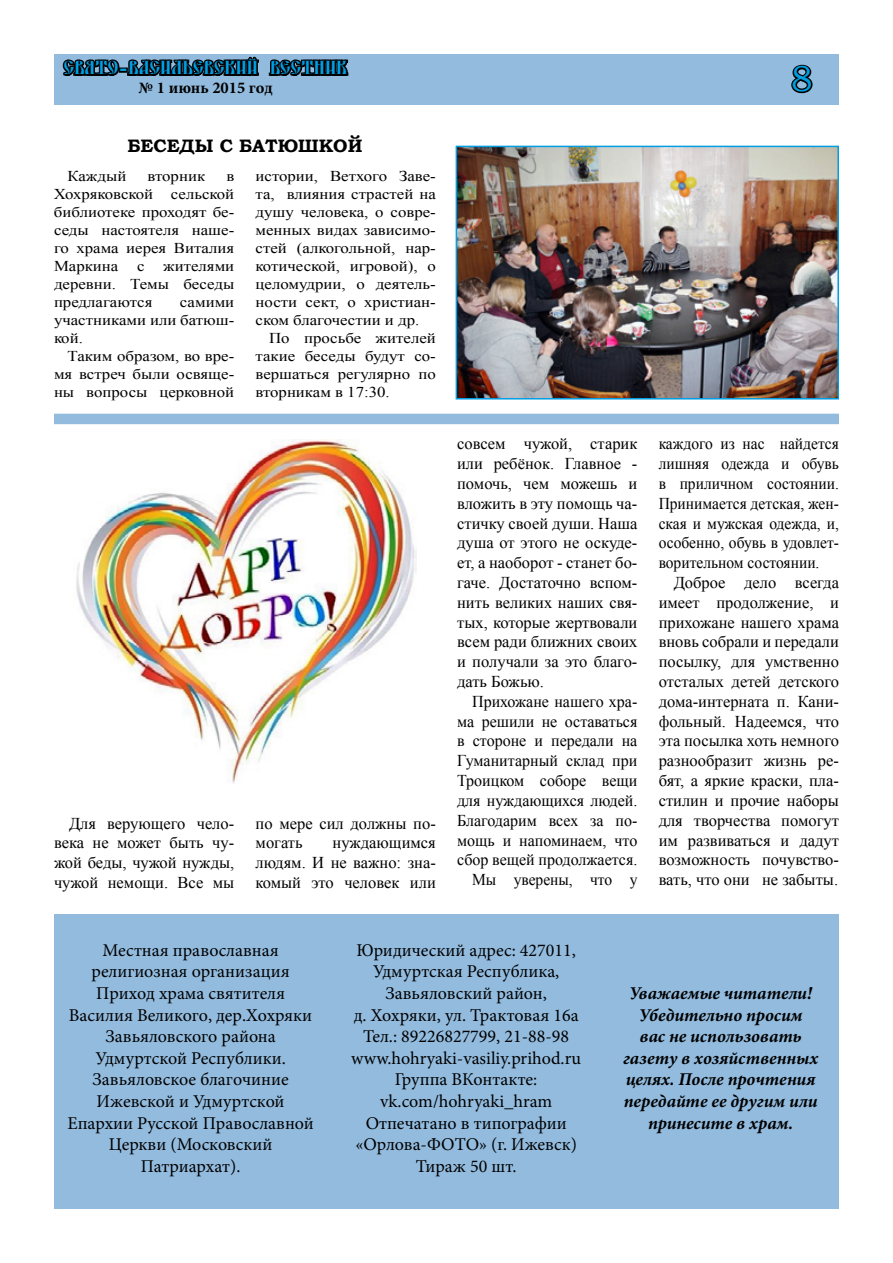
<style>
.page{position:relative;width:893px;height:1263px;background:#fff}
.page>*{position:absolute;margin:0;border:0;box-sizing:border-box;transform-origin:0 0}
.t1{font:36px "Bookman Old Style";color:#009fe3}
.t2{font:18px/21.6px "Minion Pro";color:#000;text-align:center}
.t3{font:italic 700 18px/21.6px "Minion Pro";color:#000;text-align:center}
.t4{font:18px "DS Yermak D";color:#009fe3}
.t5{font:700 18px "Bookman Old Style";color:#000}
.t6{font:16.5px/19.8px "Times New Roman";color:#000;text-align:justify}
.t7{font:16.5px/19.8px "Times New Roman";color:#000;text-align:justify;scale:.94 1}
.t8{font:700 16.5px "Minion Pro";color:#000}
.t9{font:15px/18px "Times New Roman";color:#000;text-align:justify;scale:1.12 1}
.s1{font-family:"Engravers"}
</style>
<div class="page">
<div style="left:54px;top:914px;width:785px;height:295px;background:#92bbde"></div>
<img style="left:459px;top:149px;width:377px;height:247px">
<div style="left:456px;top:146px;width:383px;height:253px;border:2px solid #009fe3"></div>
<img style="left:76px;top:440px;width:341px;height:343px">
<div style="left:54px;top:414px;width:785px;height:10px;background:#92bbde"></div>
<div style="left:54px;top:54px;width:785px;height:50px;background:#92bbde"></div>
<svg style="left:62px;top:56px;width:287px;height:21px"></svg>
<svg style="left:791px;top:64px;width:22px;height:30px"></svg>
<p class="t4" style="left:64px;top:58px;width:285px">Свято<span class="s1">-</span>Васильевский вестник</p>
<p class="t8" style="left:139px;top:77px;width:136px">№ 1 июнь 2015 год</p>
<p class="t5" style="left:127px;top:133px;width:236px">БЕСЕДЫ С БАТЮШКОЙ</p>
<p class="t9" style="left:256px;top:166px;width:162px">истории, Ветхого Заве&shy;та, влияния страстей на душу человека, о совре&shy;менных видах зависимо&shy;стей (алкогольной, нар&shy;котической, игровой), о целомудрии, о деятель&shy;ности сект, о христиан&shy;ском благочестии и др.</p>
<p class="t9" style="left:256px;top:328px;width:162px;text-indent:14px">По просьбе жителей такие беседы будут со&shy;вершаться регулярно по вторникам в 17:30.</p>
<p class="t9" style="left:68px;top:166px;width:54px">Каждый</p>
<p class="t9" style="left:148px;top:166px;width:53px">вторник</p>
<p class="t9" style="left:54px;top:166px;width:162px;text-indent:172px">в Хохряковской сельской библиотеке проходят бе&shy;седы настоятеля наше&shy;го храма иерея Виталия Маркина с жителями деревни. Темы беседы предлагаются</p>
<p class="t9" style="left:54px;top:292px;width:162px;text-indent:126px">самими участниками или батюш&shy;кой.</p>
<p class="t9" style="left:54px;top:346px;width:162px;text-indent:14px">Таким образом, во вре&shy;мя встреч были освяще&shy;ны вопросы церковной</p>
<p class="t6" style="left:54px;top:813px;width:182px;text-indent:15px">Для верующего чело&shy;века не может быть чу&shy;жой беды, чужой нужды, чужой немощи. Все мы</p>
<p class="t6" style="left:256px;top:813px;width:182px">по мере сил должны по&shy;могать</p>
<p class="t6" style="left:256px;top:833px;width:182px;text-indent:77px">нуждающимся людям. И не важно: зна&shy;комый это человек или</p>
<h1 class="t1" style="left:791px;top:56px;width:24px">8</h1>
<p class="t6" style="left:457px;top:434px;width:182px">совсем чужой, старик или ребёнок. Главное - помочь, чем можешь и вложить в эту помощь ча&shy;стичку своей души. Наша душа от этого не оскуде&shy;ет, а наоборот - станет бо&shy;гаче. Достаточно вспом&shy;нить великих наших свя&shy;тых, которые жертвовали всем ради ближних своих и получали за это благо&shy;дать Божью.</p>
<p class="t6" style="left:457px;top:691px;width:182px;text-align:right">Прихожане нашего хра&shy;ма решили не оставаться в стороне и передали на<br>Гуманитарный склад при<br>Троицком соборе вещи для нуждающихся людей.<br>Благодарим всех за по&shy;мощь и напоминаем, что сбор вещей продолжается.<br>Мы уверены, что у</p>
<p class="t7" style="left:659px;top:434px;width:193px">каждого из нас найдется лишняя одежда и обувь в приличном состоянии.<br>Принимается детская, жен&shy;ская и мужская одежда, и, особенно, обувь в удовлет&shy;ворительном состоянии.</p>
<p class="t6" style="left:659px;top:572px;width:182px;text-indent:15px">Доброе дело всегда имеет продолжение, и прихожане нашего храма вновь собрали и передали посылку, для умственно отсталых детей детского дома-интерната п. Кани&shy;фольный. Надеемся, что эта посылка хоть немного разнообразит жизнь ре&shy;бят, а яркие краски, пла&shy;стилин и прочие наборы для творчества помогут им развиваться и дадут возможность почувство&shy;вать, что они не забыты.</p>
<p class="t2" style="left:68px;top:939px;width:248px">Местная православная религиозная организация<br>Приход храма святителя<br>Василия Великого, дер.Хохряки<br>Завьяловского района<br>Удмуртской Республики.<br>Завьяловское благочиние<br>Ижевской и Удмуртской<br>Епархии Русской Православной<br>Церкви (Московский<br>Патриархат).</p>
<p class="t2" style="left:351px;top:939px;width:231px">Юридический адрес: 427011,<br>Удмуртская Республика,<br>Завьяловский район,<br>д. Хохряки, ул. Трактовая 16а<br>Тел.: 89226827799, 21-88-98 www.hohryaki-vasiliy.prihod.ru<br>Группа ВКонтакте: vk.com/hohryaki_hram<br>Отпечатано в типографии «Орлова-ФОТО» (г. Ижевск)<br>Тираж 50 шт.</p>
<p class="t3" style="left:623px;top:982px;width:197px">Уважаемые читатели!<br>Убедительно просим<br>вас не использовать газету в хозяйственных целях. После прочтения передайте ее другим или принесите в храм.</p>
</div>
